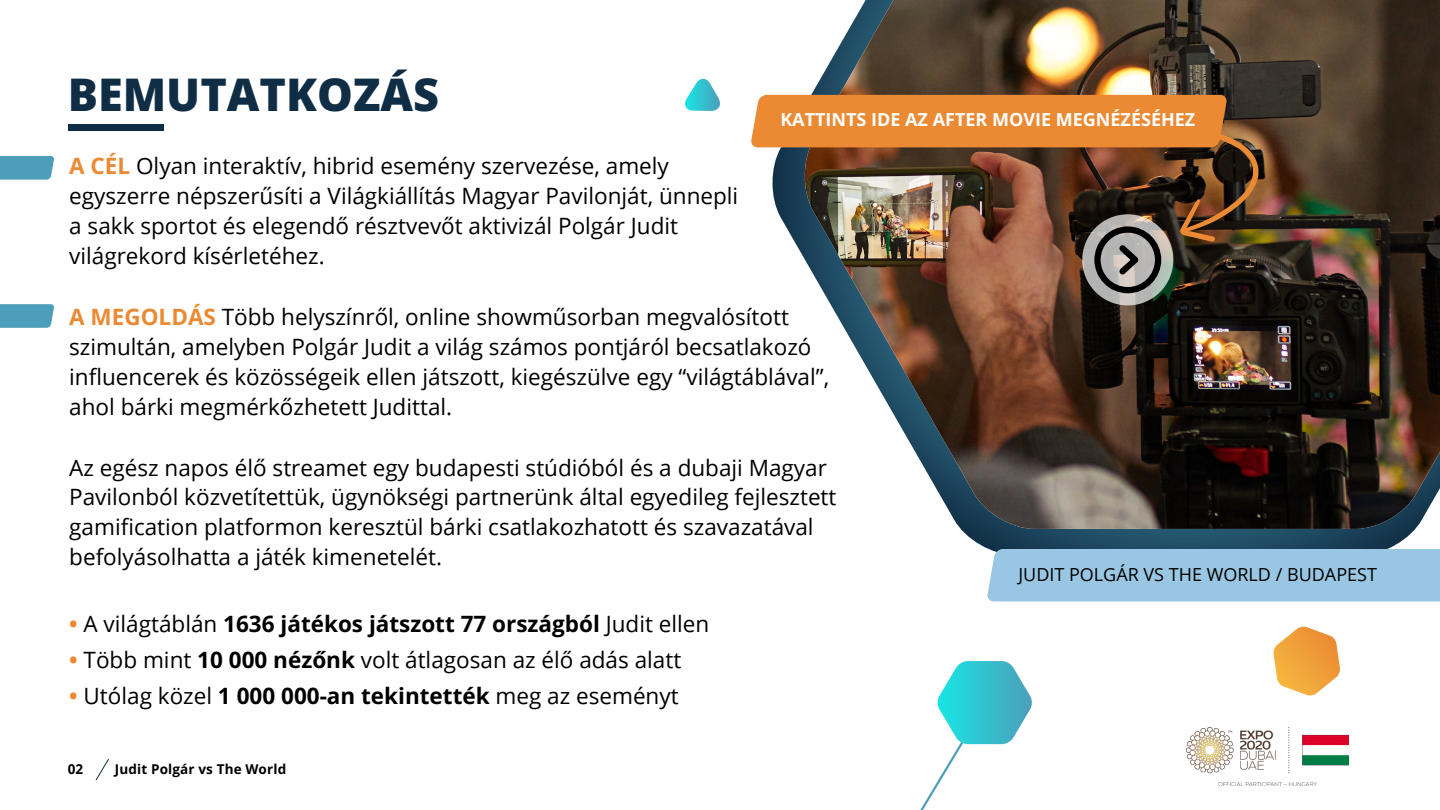
<style>
.page{position:relative;width:1440px;height:810px;background:#fff}
.page>*{position:absolute;margin:0;border:0;box-sizing:border-box;transform-origin:0 0}
.t1{font:800 45px "Open Sans";color:#0f2e45}
.t2{font:22.5px/30px "Open Sans";color:#000}
.t3{font:700 22.5px "Open Sans";color:#000}
.t4{font:700 18px "Open Sans";color:#fff}
.t5{font:18px "Open Sans";color:#000}
.t6{font:700 13.5px "Open Sans";letter-spacing:.01em;color:#000}
.s1{font-weight:700;color:#eb8a33}
.s2{color:#eb8a33}
.s3{font-weight:400}
.s4{font-weight:700}
</style>
<div class="page">
<svg style="left:95px;top:759px;width:14px;height:22px"></svg>
<img style="left:1187px;top:727px;width:162px;height:59px">
<svg style="left:920px;top:661px;width:112px;height:149px"></svg>
<svg style="left:1273px;top:627px;width:67px;height:69px"></svg>
<svg style="left:685px;top:79px;width:35px;height:32px"></svg>
<svg style="left:770px;top:94px;width:645px;height:455px"></svg>
<img style="left:802px;top:0;width:638px;height:529px">
<svg style="left:0;top:156px;width:54px;height:24px"></svg>
<svg style="left:0;top:304px;width:54px;height:24px"></svg>
<div style="left:68px;top:124px;width:96px;height:7px;background:#0f2e45"></div>
<svg style="left:1082px;top:214px;width:91px;height:91px"></svg>
<div style="left:987px;top:549px;width:453px;height:53px;background:#99c7e3"></div>
<img style="left:751px;top:95px;width:509px;height:198px">
<h1 class="t1" style="left:68px;top:64px;width:373px">BEMUTATKOZÁS</h1>
<p class="t4" style="left:780px;top:107px;width:417px">KATTINTS IDE AZ AFTER MOVIE MEGNÉZÉSÉHEZ</p>
<p class="t2" style="left:69px;top:150px;width:671px"><span class="s1">A CÉL</span> Olyan interaktív, hibrid esemény szervezése, amely egyszerre népszerűsíti a Világkiállítás Magyar Pavilonját, ünnepli a sakk sportot és elegendő résztvevőt aktivizál Polgár Judit világrekord kísérletéhez.</p>
<p class="t2" style="left:69px;top:301px;width:761px"><span class="s1">A MEGOLDÁS</span> Több helyszínről, online showműsorban megvalósított szimultán, amelyben Polgár Judit a világ számos pontjáról becsatlakozó influencerek és közösségeik ellen játszott, kiegészülve egy “világtáblával”, ahol bárki megmérkőzhetett Judittal.</p>
<p class="t2" style="left:69px;top:452px;width:769px">Az egész napos élő streamet egy budapesti stúdióból és a dubaji Magyar Pavilonból közvetítettük, ügynökségi partnerünk által egyedileg fejlesztett gamification platformon keresztül bárki csatlakozhatott és szavazatával befolyásolhatta a játék kimenetelét.</p>
<p class="t3" style="left:69px;top:609px;width:642px"><span class="s2">•</span> <span class="s3">A világtáblán</span> 1636 játékos játszott 77 országból <span class="s3">Judit ellen</span></p>
<p class="t2" style="left:69px;top:644px;width:614px"><span class="s1">•</span> Több mint <span class="s4">10 000 nézőnk</span> volt átlagosan az élő adás alatt</p>
<p class="t2" style="left:69px;top:680px;width:611px"><span class="s1">•</span> Utólag közel <span class="s4">1 000 000-an tekintették</span> meg az eseményt</p>
<p class="t6" style="left:68px;top:760px;width:17px">02</p>
<p class="t6" style="left:115px;top:760px;width:173px">Judit Polgár vs The World</p>
<p class="t5" style="left:1018px;top:562px;width:360px">JUDIT POLGÁR VS THE WORLD / BUDAPEST</p>
</div>
